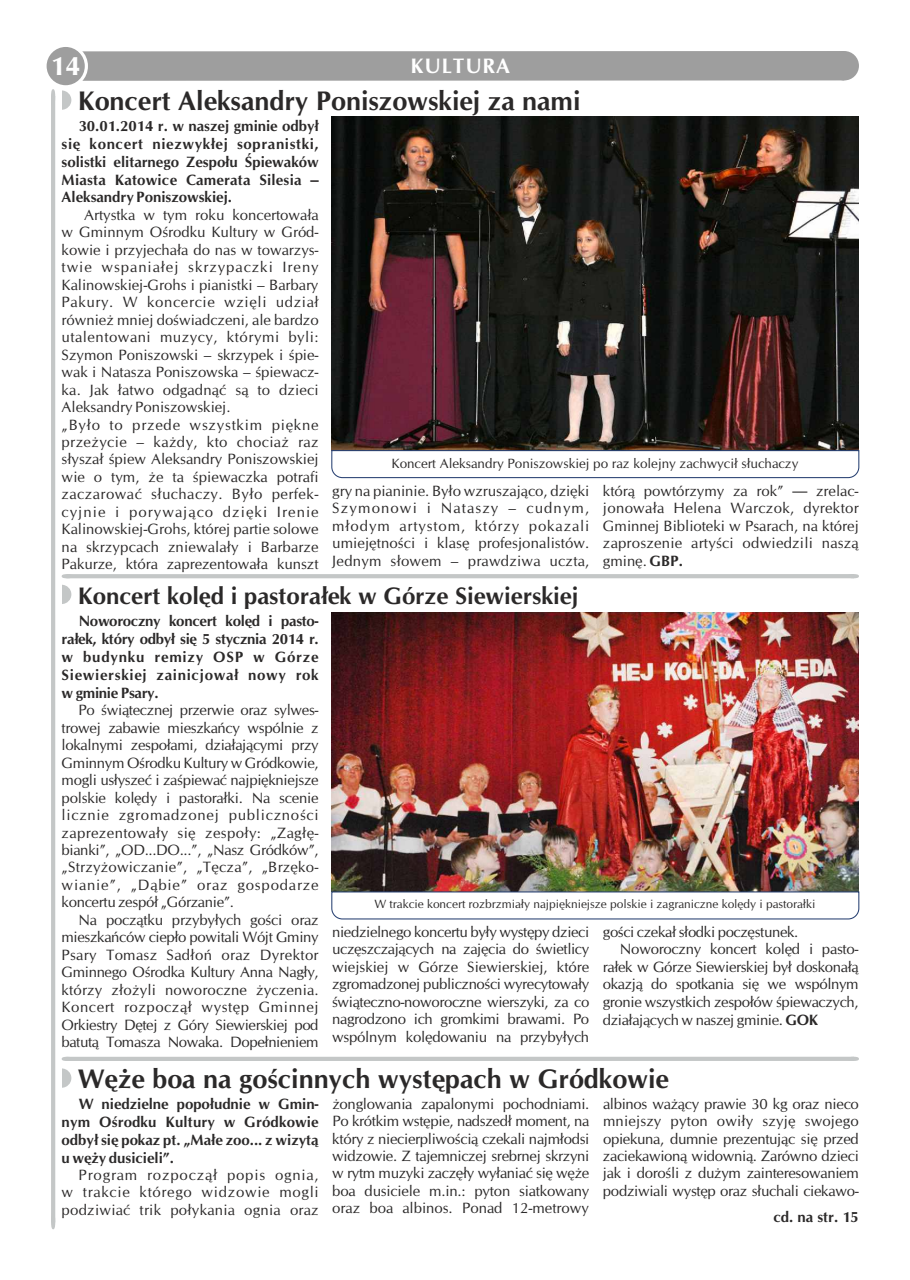
<style>
.page{position:relative;width:910px;height:1280px;background:#fff}
.page>*{position:absolute;margin:0;border:0;box-sizing:border-box;transform-origin:0 0}
.t1{font:700 27px "CG Omega";color:#2b2929}
.t2{font:700 27px "CG Omega";color:#fff}
.t3{font:700 24px "CG Omega";color:#2b2929}
.t4{font:700 21px "CG Omega";letter-spacing:.04em;color:#fff}
.t5{font:15px/17.4px "CG Omega";color:#2b2929;text-align:justify}
.t6{font:700 15px/17.9px "CG Omega";color:#2b2929;text-align:justify}
.t7{font:15px "CG Omega";letter-spacing:-.02em;color:#2b2929}
.t8{font:13.5px "CG Omega";color:#2b2929}
.t9{font:12px "CG Omega";color:#2b2929}
.s1{font-family:"Arial"}
.s2{font-weight:700}
</style>
<div class="page">
<div style="left:52px;top:90px;width:19px;height:20px;background:#c4c7c7;border-radius:50%"></div>
<div style="left:49px;top:85px;width:13px;height:33px;background:#fff"></div>
<img style="left:332px;top:117px;width:527px;height:332px">
<svg style="left:331px;top:449px;width:529px;height:30px"></svg>
<hr style="left:62px;top:574px;width:797px;height:4px;background:#c4c7c7">
<div style="left:52px;top:585px;width:19px;height:19px;background:#c4c7c7;border-radius:50%"></div>
<div style="left:49px;top:579px;width:13px;height:33px;background:#fff"></div>
<img style="left:332px;top:612px;width:527px;height:279px">
<svg style="left:331px;top:891px;width:529px;height:29px"></svg>
<div style="left:52px;top:1068px;width:19px;height:20px;background:#c4c7c7;border-radius:50%"></div>
<div style="left:49px;top:1063px;width:13px;height:32px;background:#fff"></div>
<hr style="left:62px;top:1057px;width:797px;height:4px;background:#c4c7c7">
<hr style="left:51px;top:89px;width:4px;height:1140px;background:#c4c7c7">
<div style="left:78px;top:51px;width:766px;height:30px;background:#9e9e9e"></div>
<div style="left:830px;top:51px;width:29px;height:29px;background:#9e9e9e;border-radius:50%"></div>
<div style="left:43px;top:44px;width:45px;height:44px;border:6px solid #fff;border-radius:50%"></div>
<div style="left:47px;top:47px;width:38px;height:38px;background:#9e9e9e;border-radius:50%"></div>
<h1 class="t2" style="left:50px;top:55px;width:31px">14</h1>
<h3 class="t4" style="left:410px;top:58px;width:101px">KULTURA</h3>
<h1 class="t1" style="left:78px;top:90px;width:504px">Koncert Aleksandry Poniszowskiej za nami</h1>
<p class="t6" style="left:62px;top:118px;width:259px;text-indent:17px">30.01.2014 r. w naszej gminie odbył się koncert niezwykłej sopranistki, solistki elitarnego Zespołu Śpiewakуw Miasta Katowice Camerata Silesia <span class="s1">– </span>Aleksandry Poniszowskiej.</p>
<p class="t5" style="left:62px;top:207px;width:259px;text-align:left;text-indent:23px">Artystka w tym roku koncertowała w Gminnym Ośrodku Kultury w Gród&shy;kowie i przyjechała do nas w towarzys&shy;twie wspaniałej skrzypaczki Ireny Kalinowskiej-Grohs i pianistki – Barbary Pakury. W koncercie wzięli udział również mniej doświadczeni, ale bardzo utalentowani muzycy, którymi byli:<br>Szymon Poniszowski – skrzypek i śpie&shy;wak i Natasza Poniszowska – śpiewacz&shy;ka. Jak łatwo odgadnąć są to dzieci Aleksandry Poniszowskiej.<br>„Było to przede wszystkim piękne przeżycie – każdy, kto chociaż raz słyszał śpiew Aleksandry Poniszowskiej wie o tym, że ta śpiewaczka potrafi zaczarować słuchaczy. Było perfek&shy;cyjnie i porywająco dzięki Irenie Kalinowskiej-Grohs, której partie solowe na skrzypcach zniewalały i Barbarze Pakurze, która zaprezentowała kunszt</p>
<p class="t8" style="left:391px;top:458px;width:408px">Koncert Aleksandry Poniszowskiej po raz kolejny zachwycił słuchaczy</p>
<p class="t5" style="left:332px;top:483px;width:259px">gry na pianinie. Było wzruszająco, dzięki Szymonowi i Nataszy – cudnym, młodym artystom, którzy pokazali umiejętności i klasę profesjonalistów.<br>Jednym słowem – prawdziwa uczta,</p>
<p class="t5" style="left:603px;top:483px;width:257px">którą powtórzymy za rok” <span class="s1">—</span> zrelac&shy;jonowała Helena Warczok, dyrektor Gminnej Biblioteki w Psarach, na której zaproszenie artyści odwiedzili naszą gminę. <span class="s2">GBP.</span></p>
<h2 class="t3" style="left:78px;top:586px;width:502px">Koncert kolęd i pastorałek w Gуrze Siewierskiej</h2>
<p class="t6" style="left:62px;top:613px;width:259px;text-indent:17px">Noworoczny koncert kolęd i pasto&shy;rałek, ktуry odbył się 5 stycznia 2014 r. w budynku remizy OSP w Gуrze Siewierskiej zainicjował nowy rok w gminie Psary.</p>
<p class="t5" style="left:62px;top:702px;width:259px;text-indent:17px">Po świątecznej przerwie oraz sylwes&shy;trowej zabawie mieszkańcy wspólnie z lokalnymi zespołami, działającymi przy Gminnym Ośrodku Kultury w Gródkowie, mogli usłyszeć i zaśpiewać najpiękniejsze polskie kolędy i pastorałki. Na scenie licznie zgromadzonej publiczności zaprezentowały się zespoły: „Zagłę&shy;bianki”, „OD...DO...”, „Nasz Gródków”, „Strzyżowiczanie”, „Tęcza”, „Brzęko&shy;wianie”, „Dąbie” oraz gospodarze koncertu zespół „Górzanie”.</p>
<p class="t5" style="left:61px;top:912px;width:259px;text-indent:17px">Na początku przybyłych gości oraz mieszkańców ciepło powitali Wójt Gminy Psary Tomasz Sadłoń oraz Dyrektor Gminnego Ośrodka Kultury Anna Nagły, którzy złożyli noworoczne życzenia.<br>Koncert rozpoczął występ Gminnej Orkiestry Dętej z Góry Siewierskiej pod batutą Tomasza Nowaka. Dopełnieniem</p>
<p class="t9" style="left:374px;top:899px;width:443px">W trakcie koncert rozbrzmiały najpiękniejsze polskie i zagraniczne kolędy i pastorałki</p>
<p class="t5" style="left:332px;top:924px;width:259px">niedzielnego koncertu były występy dzieci uczęszczających na zajęcia do świetlicy wiejskiej w Górze Siewierskiej, które zgromadzonej publiczności wyrecytowały świąteczno-noworoczne wierszyki, za co nagrodzono ich gromkimi brawami. Po wspólnym kolędowaniu na przybyłych</p>
<p class="t7" style="left:603px;top:926px;width:197px">gości czekał słodki poczęstunek.</p>
<p class="t5" style="left:620px;top:942px;width:240px">Noworoczny koncert kolęd i pasto-</p>
<p class="t7" style="left:603px;top:961px;width:257px">rałek w Górze Siewierskiej był doskonałą</p>
<p class="t7" style="left:603px;top:978px;width:257px">okazją do spotkania się we wspólnym</p>
<p class="t7" style="left:603px;top:996px;width:257px">gronie wszystkich zespołów śpiewaczych,</p>
<p class="t7" style="left:603px;top:1013px;width:217px">działających w naszej gminie. <span class="s2">GOK</span></p>
<h1 class="t1" style="left:78px;top:1068px;width:593px">Węże boa na gościnnych występach w Grуdkowie</h1>
<p class="t6" style="left:62px;top:1096px;width:259px;text-indent:17px">W niedzielne popołudnie w Gmin&shy;nym Ośrodku Kultury w Grуdkowie odbył się pokaz pt. „Małe zoo... z wizytą u węży dusicieli”.</p>
<p class="t5" style="left:62px;top:1167px;width:259px;text-indent:17px">Program rozpoczął popis ognia, w trakcie którego widzowie mogli podziwiać trik połykania ognia oraz</p>
<p class="t5" style="left:332px;top:1096px;width:259px">żonglowania zapalonymi pochodniami.<br>Po krótkim wstępie, nadszedł moment, na który z niecierpliwością czekali najmłodsi widzowie. Z tajemniczej srebrnej skrzyni w rytm muzyki zaczęły wyłaniać się węże boa dusiciele m.in.: pyton siatkowany oraz boa albinos. Ponad 12-metrowy</p>
<p class="t5" style="left:603px;top:1096px;width:257px">albinos ważący prawie 30 kg oraz nieco mniejszy pyton owiły szyję swojego opiekuna, dumnie prezentując się przed zaciekawioną widownią. Zarówno dzieci jak i dorośli z dużym zainteresowaniem podziwiali występ oraz słuchali ciekawo-</p>
<p class="t6" style="left:773px;top:1209px;width:87px">cd. na str. 15</p>
</div>
